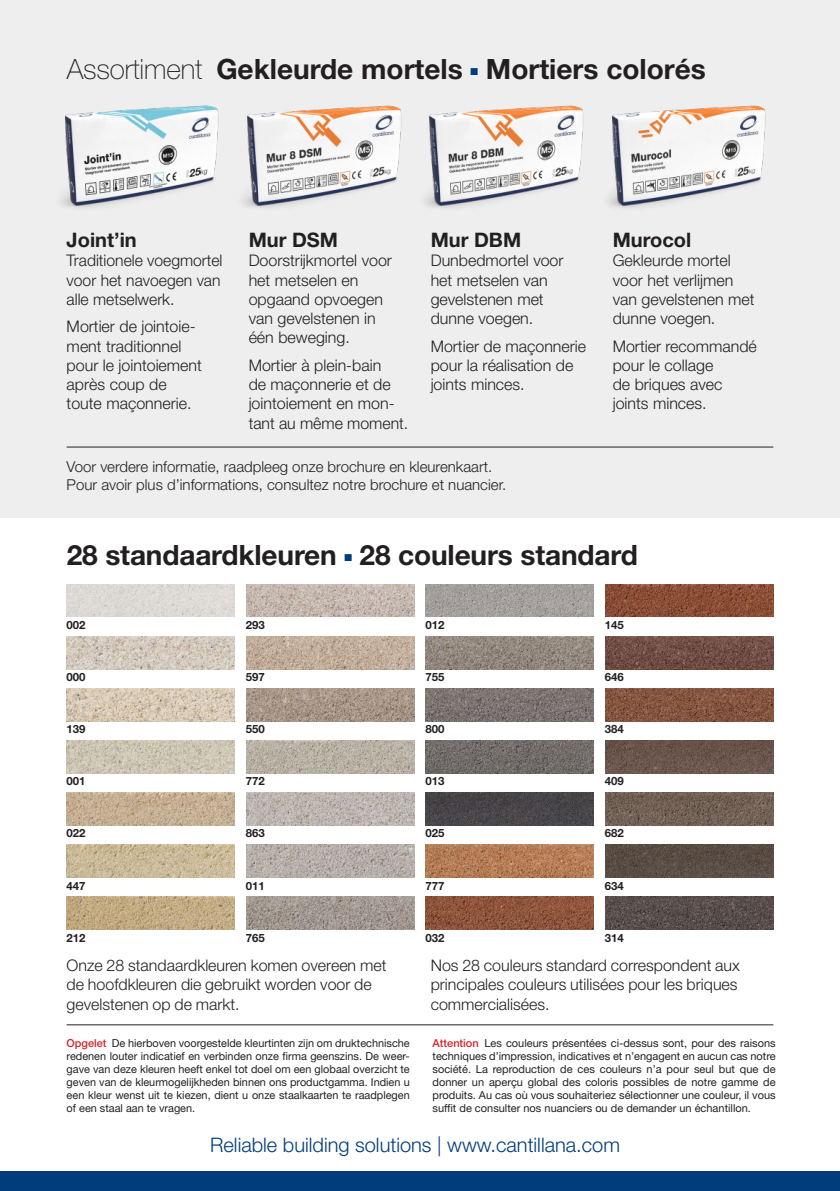
<style>
.page{position:relative;width:840px;height:1191px;background:#fff}
.page>*{position:absolute;margin:0;border:0;box-sizing:border-box;transform-origin:0 0}
.t1{font:700 28px "Helvetica Neue LT";color:#231f20}
.t2{font:700 28px "Helvetica Neue";letter-spacing:-.005em;color:#231f20}
.t3{font:300 20px "Helvetica Neue";color:#013d7d}
.t4{font:700 20px "Helvetica Neue";color:#231f20}
.t5{font:300 16px/19.2px "Helvetica Neue";color:#231f20}
.t6{font:300 15px/18.4px "Helvetica Neue";color:#231f20}
.t7{font:700 11.4px "Helvetica Neue LT Std";color:#231f20}
.t8{font:11px/13px "Helvetica Neue";color:#231f20;text-align:justify}
.s1{font-weight:100}
.s2{color:#013d7d}
.s3{font-family:"Helvetica Neue LT";font-weight:500;color:#d1232a}
.s4{font-weight:500;color:#d1232a}
.s5{font-family:"Helvetica Neue LT"}
</style>
<div class="page">
<div style="left:0;top:0;width:839px;height:517px;background:#eeeeef"></div>
<div style="left:0;top:1171px;width:839px;height:20px;background:#013d7d"></div>
<img style="left:67px;top:584px;width:168px;height:33px">
<img style="left:246px;top:584px;width:168px;height:33px">
<img style="left:425px;top:584px;width:168px;height:33px">
<img style="left:605px;top:584px;width:167px;height:33px">
<img style="left:67px;top:636px;width:168px;height:33px">
<img style="left:246px;top:636px;width:168px;height:33px">
<img style="left:425px;top:636px;width:168px;height:33px">
<img style="left:605px;top:636px;width:167px;height:33px">
<img style="left:67px;top:688px;width:168px;height:33px">
<img style="left:246px;top:688px;width:168px;height:33px">
<img style="left:425px;top:688px;width:168px;height:33px">
<img style="left:605px;top:688px;width:167px;height:33px">
<img style="left:67px;top:740px;width:168px;height:33px">
<img style="left:246px;top:740px;width:168px;height:33px">
<img style="left:425px;top:740px;width:168px;height:33px">
<img style="left:605px;top:740px;width:167px;height:33px">
<img style="left:67px;top:792px;width:168px;height:33px">
<img style="left:246px;top:792px;width:168px;height:33px">
<img style="left:425px;top:792px;width:168px;height:33px">
<img style="left:605px;top:792px;width:167px;height:33px">
<img style="left:67px;top:845px;width:168px;height:32px">
<img style="left:246px;top:845px;width:168px;height:32px">
<img style="left:425px;top:845px;width:168px;height:32px">
<img style="left:605px;top:845px;width:167px;height:32px">
<img style="left:67px;top:897px;width:168px;height:32px">
<img style="left:246px;top:897px;width:168px;height:32px">
<img style="left:425px;top:897px;width:168px;height:32px">
<img style="left:605px;top:897px;width:167px;height:32px">
<hr style="left:67px;top:1024px;width:705px;height:1px;background:#231f20">
<hr style="left:67px;top:447px;width:705px;height:1px;background:#231f20">
<img style="left:60px;top:105px;width:159px;height:103px">
<img style="left:242px;top:105px;width:160px;height:103px">
<img style="left:424px;top:105px;width:160px;height:103px">
<img style="left:607px;top:105px;width:159px;height:103px">
<h1 class="t1" style="left:67px;top:51px;width:640px"><span class="s1">Assortiment</span> Gekleurde mortels <span class="s2">■</span> Mortiers colorés</h1>
<p class="t4" style="left:67px;top:228px;width:71px">Joint’in</p>
<p class="t5" style="left:67px;top:251px;width:157px">Traditionele voegmortel voor het navoegen van alle metselwerk.</p>
<p class="t5" style="left:67px;top:317px;width:137px">Mortier de jointoie&shy;ment traditionnel pour le jointoiement après coup de toute -maçonnerie.</p>
<p class="t4" style="left:248px;top:228px;width:91px">Mur DSM</p>
<p class="t5" style="left:248px;top:251px;width:145px">Doorstrijkmortel voor het metselen en opgaand opvoegen van gevelstenen in één beweging.</p>
<p class="t5" style="left:248px;top:355px;width:161px">Mortier à plein-bain<br>de maçonnerie et de jointoiement en mon&shy;tant au même moment.</p>
<p class="t4" style="left:430px;top:228px;width:92px">Mur DBM</p>
<p class="t5" style="left:430px;top:251px;width:134px">Dunbedmortel voor het metselen van gevelstenen met dunne voegen.</p>
<p class="t5" style="left:430px;top:336px;width:157px">Mortier de maçonnerie pour la réalisation de joints minces.</p>
<p class="t6" style="left:67px;top:456px;width:441px">Voor verdere informatie, raadpleeg onze brochure en kleurenkaart.<br>Pour avoir plus d’informations, consultez notre brochure et nuancier.</p>
<p class="t4" style="left:612px;top:228px;width:80px">Murocol</p>
<p class="t5" style="left:612px;top:251px;width:143px">Gekleurde mortel voor het verlijmen van gevelstenen met dunne voegen.</p>
<p class="t5" style="left:612px;top:336px;width:146px">Mortier recommandé pour le collage<br>de briques avec joints minces.</p>
<h1 class="t2" style="left:67px;top:537px;width:572px">28 standaardkleuren <span class="s2">■</span> 28 couleurs standard</h1>
<p class="t7" style="left:66px;top:618px;width:21px">002</p>
<p class="t7" style="left:246px;top:618px;width:21px">293</p>
<p class="t7" style="left:425px;top:618px;width:21px">012</p>
<p class="t7" style="left:604px;top:618px;width:21px">145</p>
<p class="t7" style="left:66px;top:670px;width:21px">000</p>
<p class="t7" style="left:246px;top:670px;width:21px">597</p>
<p class="t7" style="left:425px;top:670px;width:21px">755</p>
<p class="t7" style="left:604px;top:670px;width:21px">646</p>
<p class="t7" style="left:66px;top:722px;width:21px">139</p>
<p class="t7" style="left:246px;top:722px;width:21px">550</p>
<p class="t7" style="left:425px;top:722px;width:21px">800</p>
<p class="t7" style="left:604px;top:722px;width:21px">384</p>
<p class="t7" style="left:66px;top:774px;width:21px">001</p>
<p class="t7" style="left:246px;top:774px;width:21px">772</p>
<p class="t7" style="left:425px;top:774px;width:21px">013</p>
<p class="t7" style="left:604px;top:774px;width:21px">409</p>
<p class="t7" style="left:66px;top:826px;width:21px">022</p>
<p class="t7" style="left:246px;top:826px;width:21px">863</p>
<p class="t7" style="left:425px;top:826px;width:21px">025</p>
<p class="t7" style="left:604px;top:826px;width:21px">682</p>
<p class="t7" style="left:66px;top:878px;width:21px">447</p>
<p class="t7" style="left:246px;top:878px;width:21px">011</p>
<p class="t7" style="left:425px;top:878px;width:21px">777</p>
<p class="t7" style="left:604px;top:878px;width:21px">634</p>
<p class="t7" style="left:66px;top:930px;width:21px">212</p>
<p class="t7" style="left:246px;top:930px;width:21px">765</p>
<p class="t7" style="left:425px;top:930px;width:21px">032</p>
<p class="t7" style="left:604px;top:930px;width:21px">314</p>
<p class="t5" style="left:67px;top:955px;width:321px">Onze 28 standaardkleuren komen overeen met de hoofdkleuren die gebruikt worden voor de gevelstenen op de markt.</p>
<p class="t5" style="left:430px;top:955px;width:310px">Nos 28 couleurs standard correspondent aux principales couleurs utilisées pour les briques commercialisées.</p>
<p class="t8" style="left:67px;top:1036px;width:344px"><span class="s3">Opgelet</span> De hierboven voorgestelde kleurtinten zijn om druktechnische redenen louter indicatief en verbinden onze firma geenszins. De weer&shy;gave van deze kleuren heeft enkel tot doel om een globaal overzicht te geven van de kleurmogelijkheden binnen ons productgamma. Indien u een kleur wenst uit te kiezen, dient u onze staalkaarten te raadplegen of een staal aan te vragen.</p>
<p class="t8" style="left:432px;top:1036px;width:344px"><span class="s4">Attention</span> Les couleurs présentées ci-dessus sont, pour des raisons techniques d’impression, indicatives et n’engagent en aucun cas notre société. La reproduction de ces couleurs n’a pour seul but que de donner un aperçu global des coloris possibles de notre gamme de produits. Au cas où vous souhaiteriez sélectionner une couleur, il vous suffit de consulter nos nuanciers ou de demander un échantillon.</p>
<p class="t3" style="left:210px;top:1133px;width:411px">Reliable building solutions <span class="s5">|</span> www.cantillana.com</p>
</div>
